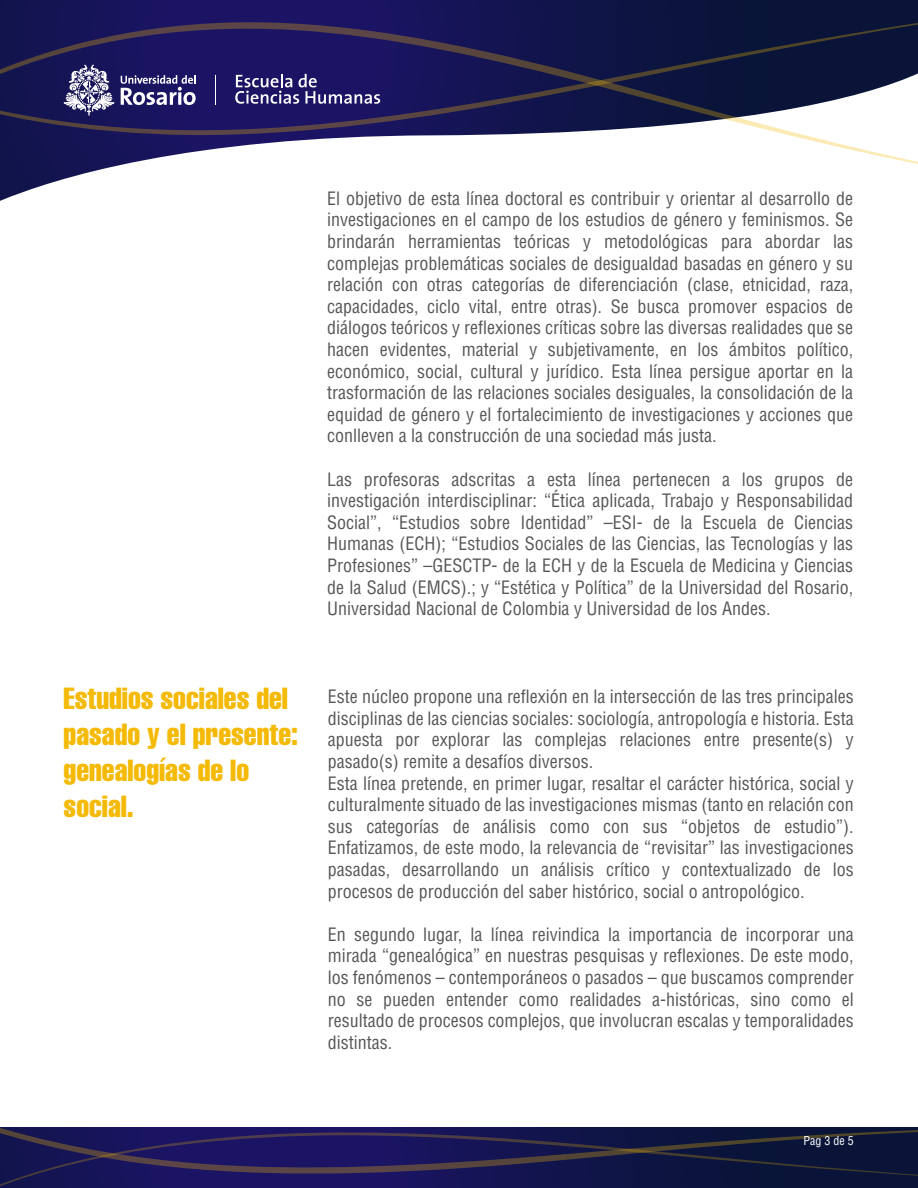
<style>
.page{position:relative;width:918px;height:1188px;background:#fff}
.page>*{position:absolute;margin:0;border:0;box-sizing:border-box;transform-origin:0 0}
.t1{font:extra-condensed 30px/36px "Helvetica";color:#f4ba06}
.t2{font:condensed 18px/21.6px "Helvetica LT Std";color:#575756;text-align:justify}
.t3{font:condensed 12px "Helvetica LT Std";color:#fff}
</style>
<div class="page">
<svg style="left:0;top:1127px;width:918px;height:5px;background:#13144f"></svg>
<svg style="left:0;top:1132px;width:918px;height:56px;background:#1b1a4d"></svg>
<svg style="left:0;top:0;width:918px;height:22px;background:#12144f"></svg>
<svg style="left:0;top:22px;width:918px;height:179px"></svg>
<hr style="left:215px;top:75px;width:1px;height:30px;background:#fff">
<svg style="left:63px;top:64px;width:52px;height:51px"></svg>
<svg style="left:121px;top:75px;width:75px;height:30px"></svg>
<svg style="left:235px;top:74px;width:145px;height:30px;background:#4c4785"></svg>
<h1 class="t1" style="left:64px;top:680px;width:236px">Estudios sociales del pasado y el presente: genealogías de lo social.</h1>
<p class="t2" style="left:327px;top:187px;width:528px">El objetivo de esta línea doctoral es contribuir y orientar al desarrollo de investigaciones en el campo de los estudios de género y feminismos. Se brindarán herramientas teóricas y metodológicas para abordar las complejas problemáticas sociales de desigualdad basadas en género y su relación con otras categorías de diferenciación (clase, etnicidad, raza, capacidades, ciclo vital, entre otras). Se busca promover espacios de diálogos teóricos y reflexiones críticas sobre las diversas realidades que se hacen evidentes, material y subjetivamente, en los ámbitos político, económico, social, cultural y jurídico. Esta línea persigue aportar en la trasformación de las relaciones sociales desiguales, la consolidación de la equidad de género y el fortalecimiento de investigaciones y acciones que conlleven a la construcción de una sociedad más justa.</p>
<p class="t2" style="left:327px;top:468px;width:528px">Las profesoras adscritas a esta línea pertenecen a los grupos de investigación interdisciplinar: “Ética aplicada, Trabajo y Responsabilidad Social”, “Estudios sobre Identidad” –ESI- de la Escuela de Ciencias Humanas (ECH); “Estudios Sociales de las Ciencias, las Tecnologías y las Profesiones” –GESCTP- de la ECH y de la Escuela de Medicina y Ciencias de la Salud (EMCS).; y “Estética y Política” de la Universidad del Rosario, Universidad Nacional de Colombia y Universidad de los Andes.</p>
<p class="t2" style="left:328px;top:686px;width:528px;text-align:left">Este núcleo propone una reflexión en la intersección de las tres principales disciplinas de las ciencias sociales: sociología, antropología e historia. Esta apuesta por explorar las complejas relaciones entre presente(s) y pasado(s) remite a desafíos diversos.<br>Esta línea pretende, en primer lugar, resaltar el carácter histórica, social y culturalmente situado de las investigaciones mismas (tanto en relación con sus categorías de análisis como con sus “objetos de estudio”).<br>Enfatizamos, de este modo, la relevancia de “revisitar” las investigaciones pasadas, desarrollando un análisis crítico y contextualizado de los procesos de producción del saber histórico, social o antropológico.</p>
<p class="t2" style="left:328px;top:923px;width:528px">En segundo lugar, la línea reivindica la importancia de incorporar una mirada “genealógica” en nuestras pesquisas y reflexiones. De este modo, los fenómenos – contemporáneos o pasados – que buscamos comprender no se pueden entender como realidades a-históricas, sino como el resultado de procesos complejos, que involucran escalas y temporalidades distintas.</p>
<p class="t3" style="left:804px;top:1133px;width:52px">Pag 3 de 5</p>
</div>
